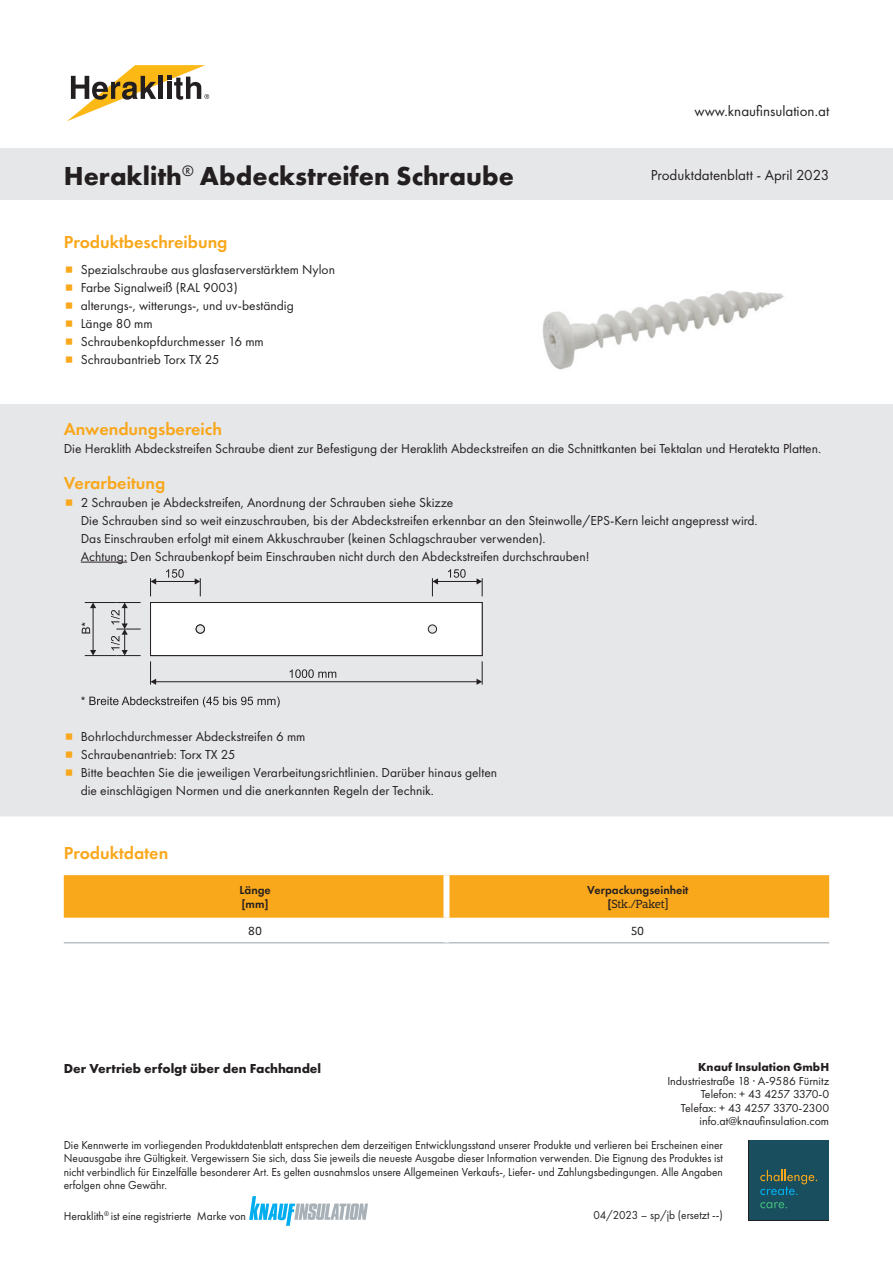
<style>
.page{position:relative;width:893px;height:1263px;background:#fff}
.page>*{position:absolute;margin:0;border:0;box-sizing:border-box;transform-origin:0 0}
.t1{font:700 27px "Futura PT";color:#231f20}
.t2{font:600 18px "Futura PT";color:#f9a71b}
.t3{font:15px "Futura PT";color:#231f20}
.t4{font:13.5px/18px "Futura PT";color:#231f20}
.t5{font:700 13.5px "Futura PT";color:#231f20}
.t6{font:12px/13.5px "Futura PT";color:#231f20;text-align:justify;scale:.95 1}
.t7{font:12px/13.5px "Futura PT";color:#231f20;text-align:right}
.t8{font:600 12px/13.5px "Futura PT";color:#231f20}
.t9{font:700 12px "Futura PT";color:#231f20}
.t10{font:12px "Dobra Slab";letter-spacing:-.02em;color:#231f20}
.s1{font-family:"Futura PT";font-weight:600}
</style>
<div class="page">
<div style="left:0;top:149px;width:893px;height:51px;background:#e6e7e9"></div>
<svg style="left:67px;top:65px;width:142px;height:56px"></svg>
<svg style="left:748px;top:1140px;width:81px;height:80px"></svg>
<div style="left:749px;top:1140px;width:79px;height:80px;background:#184e5d"></div>
<svg style="left:760px;top:1170px;width:57px;height:25px"></svg>
<svg style="left:760px;top:1202px;width:27px;height:6px"></svg>
<svg style="left:249px;top:1196px;width:119px;height:30px"></svg>
<div style="left:1px;top:405px;width:891px;height:411px;background:#e6e7e9"></div>
<div style="left:0;top:404px;width:893px;height:412px;border:2px solid #e6e7e9"></div>
<img style="left:542px;top:290px;width:242px;height:80px">
<hr style="left:81px;top:562px;width:46px;height:1px;background:#231f20">
<div style="left:64px;top:875px;width:765px;height:43px;background:#f9a71b"></div>
<hr style="left:64px;top:942px;width:382px;height:1px;background:#97a1a7">
<hr style="left:446px;top:942px;width:383px;height:1px;background:#97a1a7">
<div style="left:443px;top:875px;width:6px;height:43px;background:#fff"></div>
<div style="left:150px;top:602px;width:332px;height:54px;background:#fff;border:1px solid #231f20"></div>
<div style="left:196px;top:625px;width:8px;height:8px;background:#e6e7e9;border-radius:50%"></div>
<div style="left:196px;top:625px;width:9px;height:8px;border:1px solid #231f20;border-radius:50%"></div>
<div style="left:428px;top:625px;width:9px;height:8px;background:#e6e7e9;border-radius:50%"></div>
<div style="left:428px;top:625px;width:9px;height:8px;border:1px solid #231f20;border-radius:50%"></div>
<hr style="left:156px;top:681px;width:321px;height:1px;background:#231f20">
<svg style="left:150px;top:661px;width:6px;height:24px"></svg>
<svg style="left:477px;top:661px;width:6px;height:24px"></svg>
<svg style="left:290px;top:669px;width:46px;height:9px"></svg>
<hr style="left:85px;top:602px;width:31px;height:1px;background:#231f20">
<hr style="left:85px;top:655px;width:31px;height:1px;background:#231f20">
<hr style="left:93px;top:608px;width:1px;height:42px;background:#231f20">
<svg style="left:90px;top:650px;width:6px;height:6px"></svg>
<svg style="left:90px;top:603px;width:6px;height:5px"></svg>
<svg style="left:82px;top:622px;width:8px;height:11px"></svg>
<svg style="left:111px;top:602px;width:30px;height:54px"></svg>
<svg style="left:81px;top:696px;width:199px;height:11px"></svg>
<hr style="left:156px;top:581px;width:39px;height:1px;background:#231f20">
<svg style="left:195px;top:578px;width:6px;height:18px"></svg>
<svg style="left:150px;top:578px;width:6px;height:18px"></svg>
<svg style="left:166px;top:569px;width:18px;height:9px"></svg>
<hr style="left:438px;top:581px;width:39px;height:1px;background:#231f20">
<svg style="left:477px;top:578px;width:6px;height:18px"></svg>
<svg style="left:432px;top:578px;width:6px;height:18px"></svg>
<svg style="left:448px;top:569px;width:18px;height:9px"></svg>
<p class="t3" style="left:694px;top:102px;width:136px">www.knaufinsulation.at</p>
<h1 class="t1" style="left:64px;top:158px;width:452px">Heraklith<sup>®</sup> Abdeckstreifen Schraube</h1>
<p class="t3" style="left:651px;top:166px;width:180px">Produktdatenblatt - April 2023</p>
<h2 class="t2" style="left:64px;top:230px;width:165px">Produktbeschreibung</h2>
<p class="t4" style="left:81px;top:260px;width:256px">Spezialschraube aus glasfaserverstärktem Nylon<br>Farbe Signalweiß (RAL 9003)<br>alterungs-, witterungs-, und uv-beständig<br>Länge 80 mm<br>Schraubenkopfdurchmesser 16 mm<br>Schraubantrieb Torx TX 25</p>
<h2 class="t2" style="left:64px;top:417px;width:160px">Anwendungsbereich</h2>
<p class="t4" style="left:64px;top:439px;width:759px">Die Heraklith Abdeckstreifen Schraube dient zur Befestigung der Heraklith Abdeckstreifen an die Schnittkanten bei Tektalan und Heratekta Platten.</p>
<h2 class="t2" style="left:64px;top:471px;width:103px">Verarbeitung</h2>
<p class="t4" style="left:81px;top:493px;width:678px">2 Schrauben je Abdeckstreifen, Anordnung der Schrauben siehe Skizze<br>Die Schrauben sind so weit einzuschrauben, bis der Abdeckstreifen erkennbar an den Steinwolle/EPS-Kern leicht angepresst wird.<br>Das Einschrauben erfolgt mit einem Akkuschrauber (keinen Schlagschrauber verwenden).<br>Achtung: Den Schraubenkopf beim Einschrauben nicht durch den Abdeckstreifen durchschrauben!</p>
<p class="t4" style="left:81px;top:727px;width:418px">Bohrlochdurchmesser Abdeckstreifen 6 mm<br>Schraubenantrieb: Torx TX 25<br>Bitte beachten Sie die jeweiligen Verarbeitungsrichtlinien. Darüber hinaus gelten die einschlägigen Normen und die anerkannten Regeln der Technik.</p>
<h2 class="t2" style="left:64px;top:842px;width:106px">Produktdaten</h2>
<p class="t8" style="left:239px;top:883px;width:33px">Länge [mm]</p>
<p class="t8" style="left:587px;top:883px;width:103px">Verpackungseinheit</p>
<p class="t10" style="left:607px;top:897px;width:63px"><span class="s1">[</span>Stk./Paket]</p>
<p class="t10" style="left:248px;top:923px;width:15px">80</p>
<p class="t10" style="left:631px;top:923px;width:14px">50</p>
<p class="t5" style="left:64px;top:1060px;width:259px">Der Vertrieb erfolgt über den Fachhandel</p>
<p class="t9" style="left:698px;top:1059px;width:132px">Knauf Insulation GmbH</p>
<p class="t7" style="left:667px;top:1074px;width:163px">Industriestraße 18 · A-9586 Fürnitz<br>Telefon: + 43 4257 3370-0<br>Telefax: + 43 4257 3370-2300 info.at@knaufinsulation.com</p>
<p class="t6" style="left:64px;top:1138px;width:695px">Die Kennwerte im vorliegenden Produktdatenblatt entsprechen dem derzeitigen Entwicklungsstand unserer Produkte und verlieren bei Erscheinen einer Neuausgabe ihre Gültigkeit. Vergewissern Sie sich, dass Sie jeweils die neueste Ausgabe dieser Information verwenden. Die Eignung des Produktes ist nicht verbindlich für Einzelfälle besonderer Art. Es gelten ausnahmslos unsere Allgemeinen Verkaufs-, Liefer- und Zahlungsbedingungen. Alle Angaben erfolgen ohne Gewähr.</p>
<p class="t7" style="left:64px;top:1209px;width:184px">Heraklith<sup>®</sup> ist eine registrierte Marke von</p>
<p class="t6" style="left:594px;top:1208px;width:138px">04/2023 – sp/jb (ersetzt --)</p>
</div>
